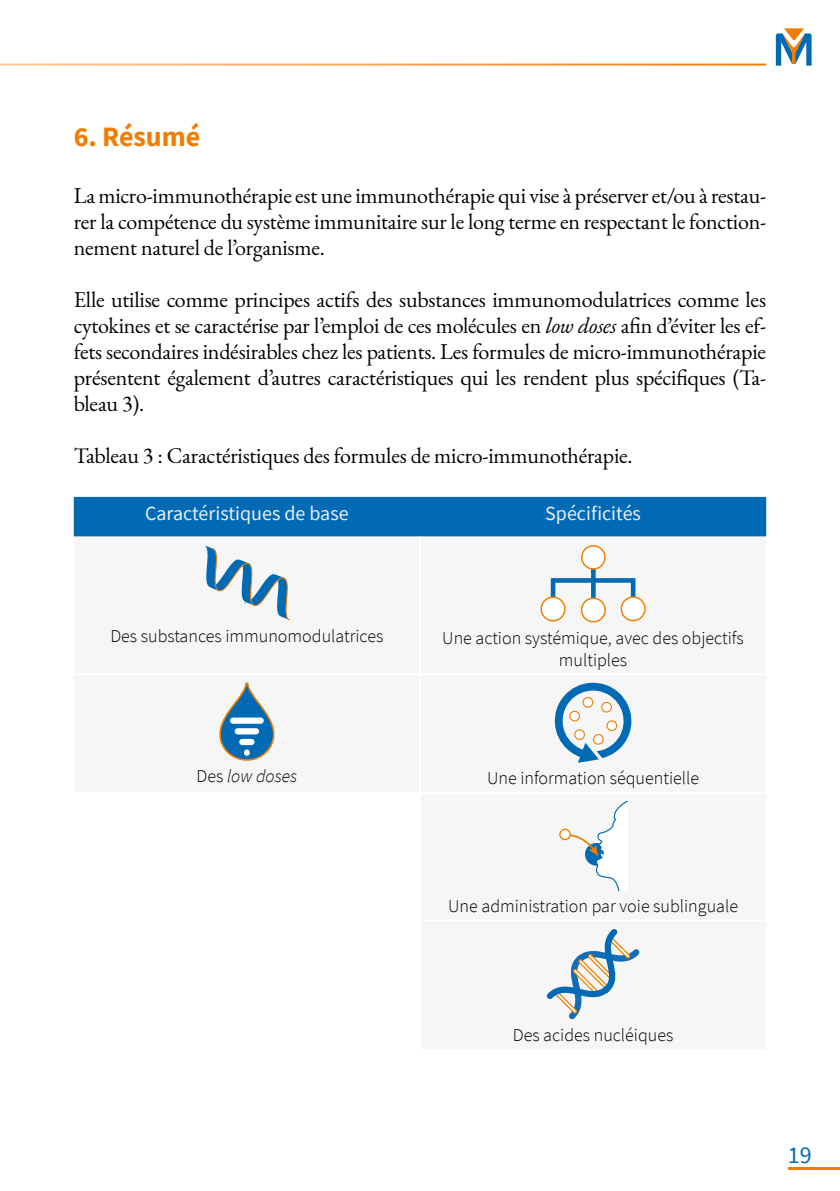
<style>
.page{position:relative;width:840px;height:1191px;background:#fff}
.page>*{position:absolute;margin:0;border:0;box-sizing:border-box;transform-origin:0 0}
.t1{font:700 28px "Source Sans Pro";color:#f07d00}
.t2{font:24px "Source Sans Pro";color:#006ab4}
.t3{font:22px/26px "EB Garamond";letter-spacing:-.01em;color:#000;text-align:justify}
.t4{font:20px "Source Sans Pro";color:#ededed}
.t5{font:300 18px/21.6px "Source Sans Pro";color:#000;text-align:center}
.t6{font:italic 300 18px "Source Sans Pro";color:#000}
.s1{font-style:italic}
.s2{font-style:normal}
</style>
<div class="page">
<svg style="left:775px;top:28px;width:36px;height:38px"></svg>
<hr style="left:788px;top:1166px;width:51px;height:3px;background:#f07d00">
<div style="left:74px;top:497px;width:691px;height:39px;background:#006ab4"></div>
<svg style="left:204px;top:545px;width:86px;height:76px"></svg>
<div style="left:620px;top:596px;width:25px;height:25px;border:1px solid #f07d00;border-radius:50%"></div>
<svg style="left:550px;top:557px;width:85px;height:66px"></svg>
<div style="left:541px;top:597px;width:23px;height:24px;background:#fff;border-radius:50%"></div>
<div style="left:540px;top:596px;width:25px;height:25px;border:1px solid #f07d00;border-radius:50%"></div>
<div style="left:581px;top:546px;width:23px;height:23px;background:#fff;border-radius:50%"></div>
<div style="left:580px;top:545px;width:25px;height:24px;border:1px solid #f07d00;border-radius:50%"></div>
<svg style="left:219px;top:682px;width:55px;height:78px"></svg>
<div style="left:244px;top:749px;width:6px;height:7px;background:#fff;border-radius:3px"></div>
<div style="left:239px;top:739px;width:15px;height:6px;background:#fff;border-radius:3px"></div>
<div style="left:234px;top:728px;width:25px;height:6px;background:#fff;border-radius:3px"></div>
<div style="left:230px;top:717px;width:33px;height:7px;background:#fff;border-radius:3px"></div>
<svg style="left:554px;top:682px;width:78px;height:80px"></svg>
<svg style="left:559px;top:801px;width:68px;height:89px"></svg>
<svg style="left:546px;top:929px;width:94px;height:91px"></svg>
<p class="t1" style="left:74px;top:121px;width:128px">6. Résumé</p>
<p class="t3" style="left:74px;top:184px;width:693px">La micro-immunothérapie est une immunothérapie qui vise à préserver et/ou à restau&shy;rer la compétence du système immunitaire sur le long terme en respectant le fonction&shy;nement naturel de l’organisme.</p>
<p class="t3" style="left:74px;top:288px;width:693px">Elle utilise comme principes actifs des substances immunomodulatrices comme les cytokines et se caractérise par l’emploi de ces molécules en <span class="s1">low doses</span> afin d’éviter les ef&shy;fets secondaires indésirables chez les patients. Les formules de micro-immunothérapie présentent également d’autres caractéristiques qui les rendent plus spécifiques (Ta&shy;bleau 3).</p>
<p class="t3" style="left:74px;top:444px;width:560px">Tableau 3 : Caractéristiques des formules de micro-immunothérapie.</p>
<p class="t4" style="left:145px;top:502px;width:205px">Caractéristiques de base</p>
<p class="t4" style="left:545px;top:500px;width:97px">Spécificités</p>
<p class="t5" style="left:110px;top:626px;width:274px">Des substances immunomodulatrices</p>
<p class="t5" style="left:442px;top:628px;width:303px">Une action systémique, avec des objectifs multiples</p>
<p class="t6" style="left:196px;top:765px;width:102px"><span class="s2">Des</span> low doses</p>
<p class="t5" style="left:486px;top:769px;width:213px">Une information séquentielle</p>
<p class="t5" style="left:448px;top:896px;width:291px">Une administration par voie sublinguale</p>
<p class="t5" style="left:512px;top:1025px;width:162px">Des acides nucléiques</p>
<p class="t2" style="left:787px;top:1141px;width:25px">19</p>
</div>
